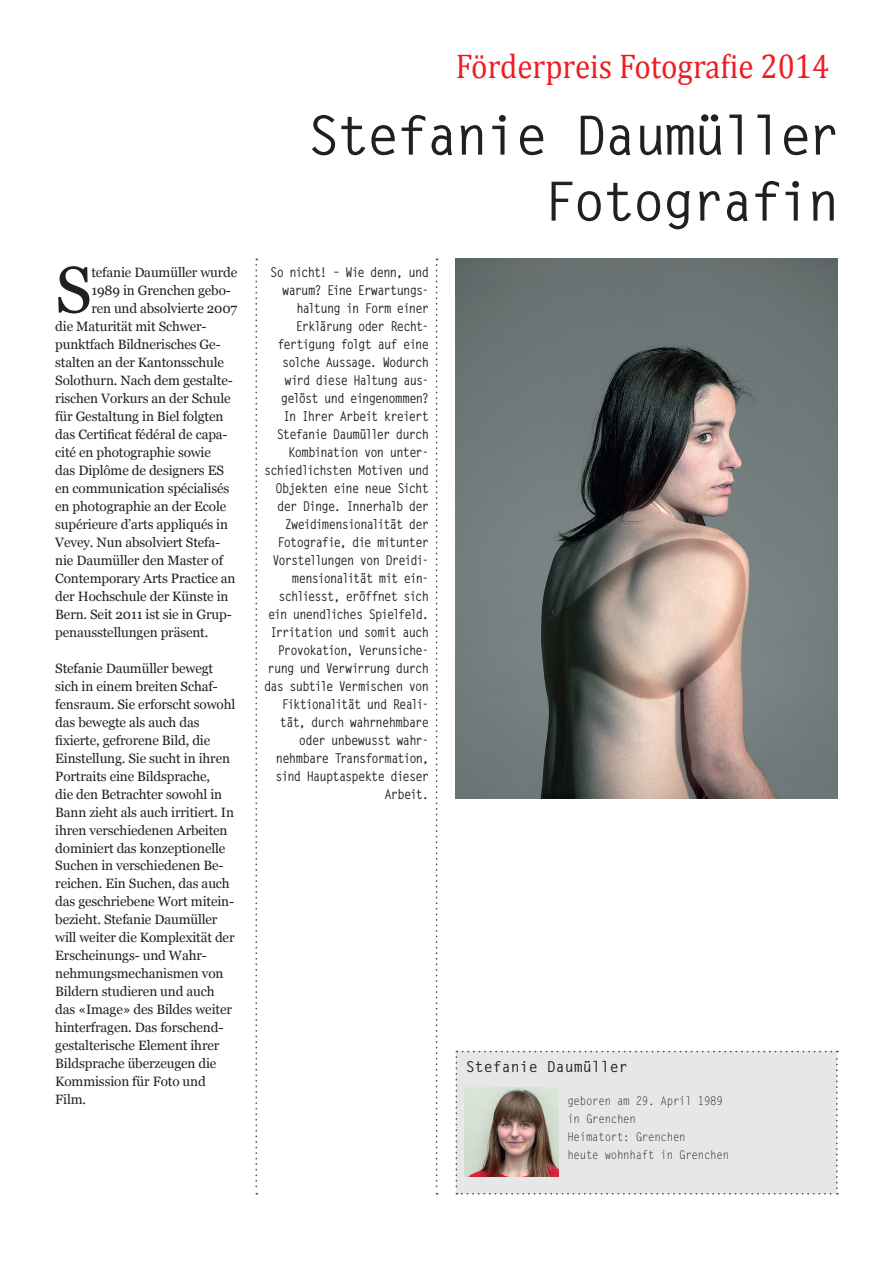
<style>
.page{position:relative;width:893px;height:1263px;background:#fff}
.page>*{position:absolute;margin:0;border:0;box-sizing:border-box;transform-origin:0 0}
.t1{font:65.4px "Georgia";color:#231f20}
.t2{font:700 54px/66px "Letter Gothic Std";letter-spacing:-.05em;color:#231f20;text-align:right}
.t3{font:34.5px "Cambria";color:#ee1d23;scale:.9 1}
.t4{font:700 15px "Letter Gothic Std";color:#231f20}
.t5{font:13.5px/18px "Georgia";letter-spacing:-.01em;color:#231f20}
.t6{font:700 13.5px/18px "Letter Gothic Std";letter-spacing:-.075em;color:#231f20;text-align:right;scale:.9 1}
.t7{font:12px/18px "Letter Gothic Std";letter-spacing:-.025em;color:#231f20;scale:.9 1}
</style>
<div class="page">
<div style="left:455px;top:1051px;width:383px;height:144px;background:#e6e7e9"></div>
<img style="left:464px;top:1087px;width:95px;height:90px">
<img style="left:455px;top:259px;width:383px;height:540px">
<svg style="left:255px;top:259px;width:2px;height:936px"></svg>
<svg style="left:436px;top:259px;width:2px;height:936px"></svg>
<h1 class="t1" style="left:55px;top:250px;width:38px">S</h1>
<p class="t5" style="left:91px;top:263px;width:147px">tefanie Daumüller wurde</p>
<p class="t5" style="left:91px;top:281px;width:141px">1989 in Grenchen gebo-</p>
<p class="t5" style="left:91px;top:299px;width:148px">ren und absolvierte 2007</p>
<p class="t5" style="left:55px;top:317px;width:153px">die Maturität mit Schwer-</p>
<p class="t5" style="left:55px;top:335px;width:167px">punktfach Bildnerisches Ge-</p>
<p class="t5" style="left:55px;top:353px;width:170px">stalten an der Kantonsschule</p>
<p class="t5" style="left:55px;top:371px;width:179px">Solothurn. Nach dem gestalte-</p>
<p class="t5" style="left:55px;top:389px;width:177px">rischen Vorkurs an der Schule</p>
<p class="t5" style="left:55px;top:407px;width:170px">für Gestaltung in Biel folgten</p>
<p class="t5" style="left:55px;top:425px;width:174px">das Certificat fédéral de capa-</p>
<p class="t5" style="left:55px;top:443px;width:157px">cité en photographie sowie</p>
<p class="t5" style="left:55px;top:461px;width:170px">das Diplôme de designers ES</p>
<p class="t5" style="left:55px;top:479px;width:176px">en communication spécialisés</p>
<p class="t5" style="left:55px;top:497px;width:173px">en photographie an der Ecole</p>
<p class="t5" style="left:55px;top:515px;width:174px">supérieure d’arts appliqués in</p>
<p class="t5" style="left:55px;top:533px;width:166px">Vevey. Nun absolviert Stefa-</p>
<p class="t5" style="left:55px;top:551px;width:169px">nie Daumüller den Master of</p>
<p class="t5" style="left:55px;top:569px;width:182px">Contemporary Arts Practice an</p>
<p class="t5" style="left:55px;top:587px;width:175px">der Hochschule der Künste in</p>
<p class="t5" style="left:55px;top:605px;width:178px">Bern. Seit 2011 ist sie in Grup-</p>
<p class="t5" style="left:55px;top:623px;width:155px">penausstellungen präsent.</p>
<p class="t5" style="left:55px;top:659px;width:182px">Stefanie Daumüller bewegt sich in einem breiten Schaf&shy;fensraum. Sie erforscht sowohl das bewegte als auch das fixierte, gefrorene Bild, die<br>Einstellung. Sie sucht in ihren<br>Portraits eine Bildsprache,<br>die den Betrachter sowohl in<br>Bann zieht als auch irritiert. In ihren verschiedenen Arbeiten dominiert das konzeptionelle<br>Suchen in verschiedenen Be&shy;reichen. Ein Suchen, das auch das geschriebene Wort mitein&shy;bezieht. Stefanie Daumüller will weiter die Komplexität der<br>Erscheinungs- und Wahr&shy;nehmungsmechanismen von<br>Bildern studieren und auch das «Image» des Bildes weiter hinterfragen. Das forschend&shy;gestalterische Element ihrer<br>Bildsprache überzeugen die<br>Kommission für Foto und<br>Film.</p>
<h3 class="t3" style="left:456px;top:46px;width:416px">Förderpreis Fotografie 2014</h3>
<h2 class="t2" style="left:307px;top:103px;width:534px">Stefanie Daumüller<br>Fotografin</h2>
<p class="t6" style="left:264px;top:263px;width:185px">So nicht! – Wie denn, und warum? Eine Erwartungs&shy;haltung in Form einer<br>Erklärung oder Recht&shy;fertigung folgt auf eine solche Aussage. Wodurch wird diese Haltung aus&shy;gelöst und eingenommen?<br>In Ihrer Arbeit kreiert<br>Stefanie Daumüller durch<br>Kombination von unter&shy;schiedlichsten Motiven und<br>Objekten eine neue Sicht der Dinge. Innerhalb der<br>Zweidimensionalität der<br>Fotografie, die mitunter<br>Vorstellungen von Dreidi&shy;mensionalität mit ein&shy;schliesst, eröffnet sich ein unendliches Spielfeld.<br>Irritation und somit auch<br>Provokation, Verunsiche&shy;rung und Verwirrung durch das subtile Vermischen von<br>Fiktionalität und Reali&shy;tät, durch wahrnehmbare oder unbewusst wahr&shy;nehmbare Transformation, sind Hauptaspekte dieser<br>Arbeit.</p>
<p class="t4" style="left:466px;top:1057px;width:163px">Stefanie Daumüller</p>
<p class="t7" style="left:567px;top:1092px;width:181px">geboren am 29. April 1989 in Grenchen<br>Heimatort: Grenchen<br>heute wohnhaft in Grenchen</p>
</div>
